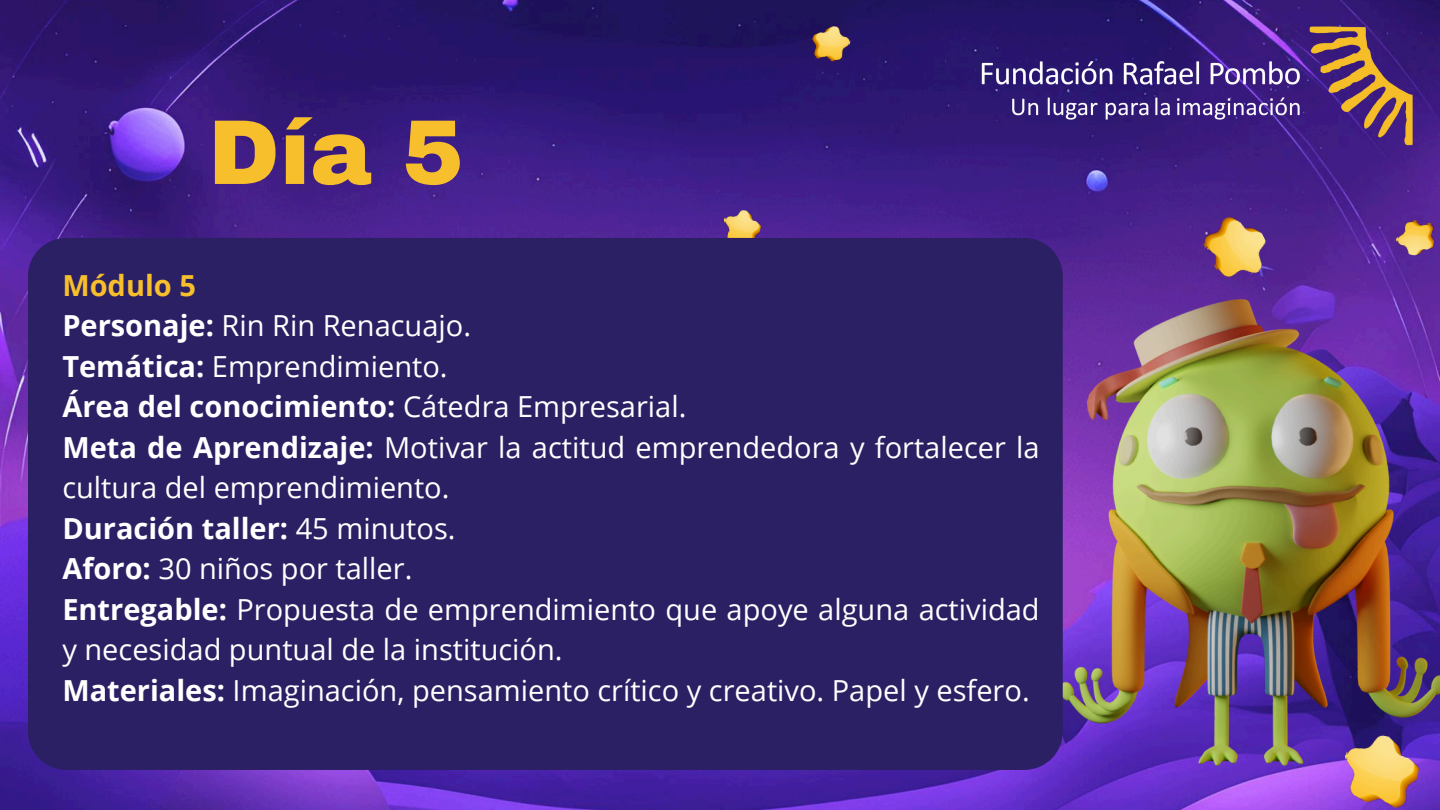
<style>
.page{position:relative;width:1440px;height:810px;background:#fff}
.page>*{position:absolute;margin:0;border:0;box-sizing:border-box;transform-origin:0 0}
.t1{font:900 92px "Archivo";color:#f7bf2c}
.t2{font:29px/40.5px "Open Sans";color:#fff}
.t3{font:700 29px "Open Sans";color:#fff}
.t4{font:700 29px "Open Sans";color:#f7bf2c}
.s1{font-weight:700}
.s2{font-weight:400}
</style>
<div class="page">
<img style="left:0;top:0;width:1440px;height:810px">
<img style="left:1018px;top:248px;width:422px;height:562px">
<img style="left:1198px;top:207px;width:79px;height:81px">
<img style="left:1337px;top:729px;width:87px;height:81px">
<img style="left:720px;top:207px;width:43px;height:31px">
<img style="left:809px;top:23px;width:44px;height:41px">
<img style="left:1394px;top:218px;width:43px;height:40px">
<img style="left:980px;top:23px;width:436px;height:130px">
<div style="left:28px;top:238px;width:1035px;height:532px;background:#2b2063"></div>
<div style="left:59px;top:258px;width:983px;height:499px;background:#2b2063"></div>
<p class="t1" style="left:208px;top:103px;width:257px">Día 5</p>
<p class="t4" style="left:62px;top:265px;width:135px">Módulo 5</p>
<p class="t2" style="left:62px;top:305px;width:410px"><span class="s1">Personaje:</span> Rin Rin Renacuajo.</p>
<p class="t2" style="left:62px;top:345px;width:387px"><span class="s1">Temática:</span> Emprendimiento.</p>
<p class="t3" style="left:62px;top:386px;width:626px">Área del conocimiento: <span class="s2">Cátedra Empresarial.</span></p>
<p class="t2" style="left:62px;top:426px;width:979px"><span class="s1">Meta de Aprendizaje:</span> Motivar la actitud emprendedora y fortalecer la cultura del emprendimiento.</p>
<p class="t3" style="left:62px;top:508px;width:395px">Duración taller: <span class="s2">45 minutos.</span></p>
<p class="t2" style="left:62px;top:548px;width:352px"><span class="s1">Aforo:</span> 30 niños por taller.</p>
<p class="t2" style="left:62px;top:588px;width:979px"><span class="s1">Entregable:</span> Propuesta de emprendimiento que apoye alguna actividad y necesidad puntual de la institución.</p>
<p class="t2" style="left:62px;top:669px;width:969px"><span class="s1">Materiales:</span> Imaginación, pensamiento crítico y creativo. Papel y esfero.</p>
</div>
